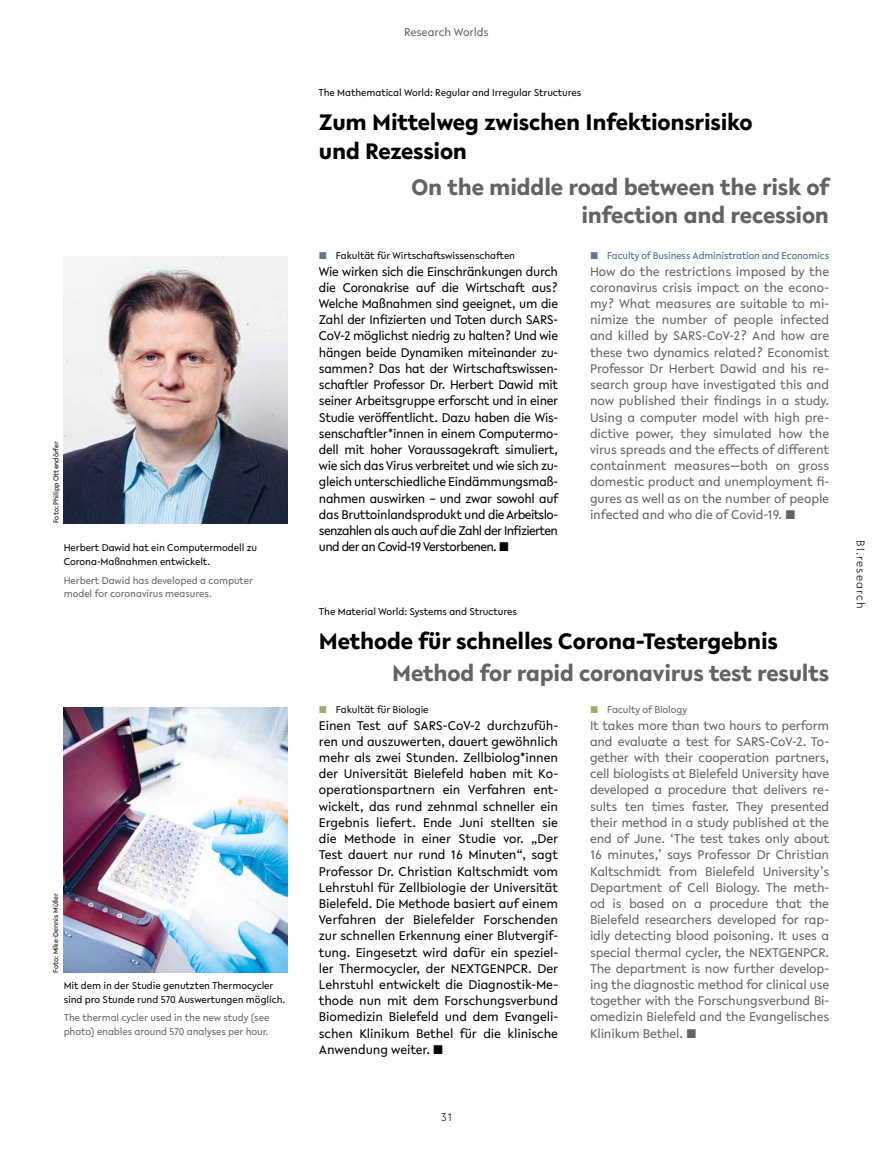
<style>
.page{position:relative;width:893px;height:1149px;background:#fff}
.page>*{position:absolute;margin:0;border:0;box-sizing:border-box;transform-origin:0 0}
.t1{font:700 24px/28.8px "Lelo";letter-spacing:-.01em;color:#646363;text-align:right}
.t2{font:700 24px/28.8px "Lelo";letter-spacing:-.01em;color:#000}
.t3{font:13.5px/16.2px "Lelo";letter-spacing:-.025em;color:#000;text-align:justify}
.t4{font:13.5px/16.2px "Lelo";letter-spacing:-.015em;color:#646363;text-align:justify}
.t5{font:12px "Lelo";letter-spacing:-.01em;color:#646363}
.t6{font:300 12px "Lelo";letter-spacing:.1em;color:#000}
.t7{font:10.5px/13.6px "Lelo";letter-spacing:-.01em;color:#000}
.t8{font:10.5px/13.6px "Lelo";letter-spacing:-.01em;color:#646363}
.t9{font:10.5px "Lelo";letter-spacing:-.01em;color:#4a6089}
.t10{font:10.5px "Lelo";letter-spacing:-.01em;color:#090909}
.t11{font:7.5px "Lelo";letter-spacing:-.01em;color:#000}
.s1{color:#667395}
.s2{color:#93b26a}
</style>
<div class="page">
<img style="left:64px;top:256px;width:223px;height:267px">
<img style="left:64px;top:707px;width:223px;height:265px">
<p class="t11" style="left:51px;top:523px;width:83px;rotate:-90deg">Foto: Philipp Ottendörfer</p>
<p class="t7" style="left:64px;top:540px;width:195px">Herbert Dawid hat ein Computermodell zu<br>Corona-Maßnahmen entwickelt.</p>
<p class="t8" style="left:64px;top:573px;width:191px">Herbert Dawid has developed a computer model for coronavirus measures.</p>
<p class="t11" style="left:51px;top:972px;width:81px;rotate:-90deg">Foto: Mike-Dennis Müller</p>
<p class="t7" style="left:64px;top:978px;width:223px">Mit dem in der Studie genutzten Thermocycler sind pro Stunde rund 570 Auswertungen möglich.</p>
<p class="t8" style="left:64px;top:1010px;width:207px">The thermal cycler used in the new study (see photo) enables around 570 analyses per hour.</p>
<p class="t5" style="left:404px;top:24px;width:86px">Research Worlds</p>
<p class="t7" style="left:318px;top:86px;width:264px">The Mathematical World: Regular and Irregular Structures</p>
<h1 class="t2" style="left:319px;top:107px;width:435px">Zum Mittelweg zwischen Infektionsrisiko und Rezession</h1>
<h1 class="t1" style="left:411px;top:172px;width:419px">On the middle road between the risk of infection and recession</h1>
<p class="t7" style="left:319px;top:249px;width:198px"><span class="s1">■</span> Fakultät für Wirtschaftswissenschaften</p>
<p class="t3" style="left:319px;top:263px;width:241px">Wie wirken sich die Einschränkungen durch die Coronakrise auf die Wirtschaft aus?<br>Welche Maßnahmen sind geeignet, um die Zahl der Infizierten und Toten durch SARS-CoV-2 möglichst niedrig zu halten? Und wie hängen beide Dynamiken miteinander zu&shy;sammen? Das hat der Wirtschaftswissen&shy;schaftler Professor Dr. Herbert Dawid mit seiner Arbeitsgruppe erforscht und in einer Studie veröffentlicht. Dazu haben die Wis&shy;senschaftler*innen in einem Computermo&shy;dell mit hoher Voraussagekraft simuliert, wie sich das Virus verbreitet und wie sich zu&shy;gleich unterschiedliche Eindämmungsmaß&shy;nahmen auswirken – und zwar sowohl auf das Bruttoinlandsprodukt und die Arbeitslo&shy;senzahlen als auch auf die Zahl der Infizierten und der an Covid-19 Verstorbenen. ■</p>
<p class="t9" style="left:590px;top:249px;width:241px"><span class="s1">■</span> Faculty of Business Administration and Economics</p>
<p class="t4" style="left:590px;top:263px;width:241px">How do the restrictions imposed by the coronavirus crisis impact on the econo&shy;my? What measures are suitable to mi&shy;nimize the number of people infected and killed by SARS-CoV-2? And how are these two dynamics related? Economist Professor Dr Herbert Dawid and his re&shy;search group have investigated this and now published their findings in a study.<br>Using a computer model with high pre&shy;dictive power, they simulated how the virus spreads and the effects of different containment measures—both on gross domestic product and unemployment fi&shy;gures as well as on the number of people infected and who die of Covid-19. ■</p>
<p class="t7" style="left:319px;top:604px;width:199px">The Material World: Systems and Structures</p>
<h1 class="t2" style="left:319px;top:625px;width:460px">Methode für schnelles Corona-Testergebnis</h1>
<h1 class="t1" style="left:392px;top:658px;width:438px">Method for rapid coronavirus test results</h1>
<p class="t10" style="left:319px;top:702px;width:111px"><span class="s2">■</span> Fakultät für Biologie</p>
<p class="t3" style="left:319px;top:716px;width:241px">Einen Test auf SARS-CoV-2 durchzufüh&shy;ren und auszuwerten, dauert gewöhnlich mehr als zwei Stunden. Zellbiolog*innen der Universität Bielefeld haben mit Ko&shy;operationspartnern ein Verfahren ent&shy;wickelt, das rund zehnmal schneller ein Ergebnis liefert. Ende Juni stellten sie die Methode in einer Studie vor. „Der Test dauert nur rund 16 Minuten“, sagt Professor Dr. Christian Kaltschmidt vom Lehrstuhl für Zellbiologie der Universität Bielefeld. Die Methode basiert auf einem Verfahren der Bielefelder Forschenden zur schnellen Erkennung einer Blutvergif&shy;tung. Eingesetzt wird dafür ein speziel&shy;ler Thermocycler, der NEXTGENPCR. Der Lehrstuhl entwickelt die Diagnostik-Me&shy;thode nun mit dem Forschungsverbund Biomedizin Bielefeld und dem Evangeli&shy;schen Klinikum Bethel für die klinische Anwendung weiter. ■</p>
<p class="t6" style="left:441px;top:1108px;width:13px">31</p>
<p class="t8" style="left:590px;top:702px;width:99px"><span class="s2">■</span> Faculty of Biology</p>
<p class="t4" style="left:590px;top:716px;width:241px">It takes more than two hours to perform and evaluate a test for SARS-CoV-2. To&shy;gether with their cooperation partners, cell biologists at Bielefeld University have developed a procedure that delivers re&shy;sults ten times faster. They presented their method in a study published at the end of June. ‘The test takes only about 16 minutes,’ says Professor Dr Christian Kaltschmidt from Bielefeld University’s Department of Cell Biology. The meth&shy;od is based on a procedure that the Bielefeld researchers developed for rap&shy;idly detecting blood poisoning. It uses a special thermal cycler, the NEXTGENPCR.<br>The department is now further develop&shy;ing the diagnostic method for clinical use together with the Forschungsverbund Bi&shy;omedizin Bielefeld and the Evangelisches Klinikum Bethel. ■</p>
<p class="t6" style="left:869px;top:539px;width:71px;rotate:90deg">BI.research</p>
</div>
